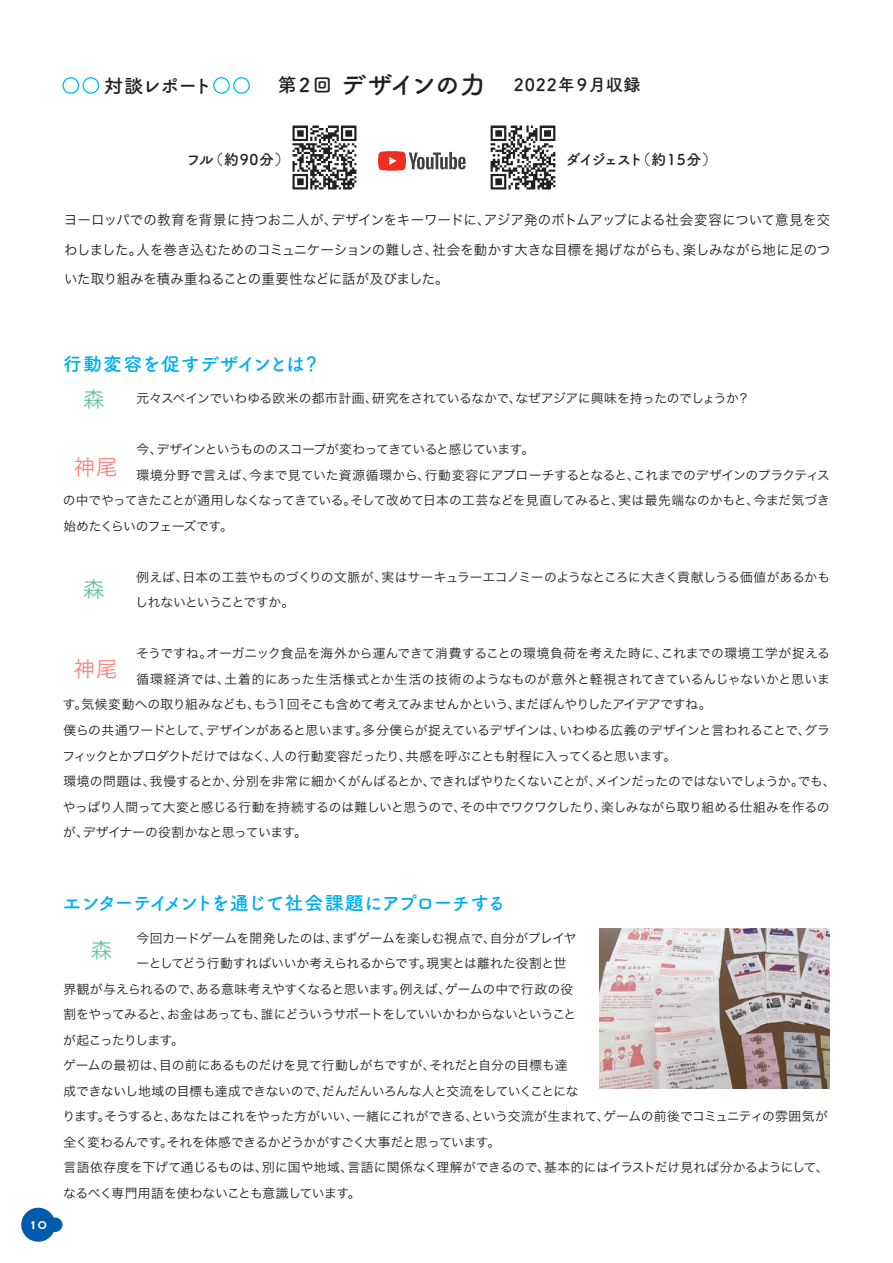
<style>
.page{position:relative;width:893px;height:1263px;background:#fff}
.page>*{position:absolute;margin:0;border:0;box-sizing:border-box;transform-origin:0 0}
.t1{font:21.3px "Hira Kaku Std N W3";color:#f38480}
.t2{font:21.3px "Hira Kaku Std N W3";color:#61c29c}
.t3{font:700 19.2px "Tsuku A Rd Gothic";letter-spacing:-.055em;color:#00aeef}
.t4{font:700 19.2px "Tsuku A Rd Gothic";letter-spacing:.005em;color:#00aeef}
.t5{font:700 19.2px "Tsuku A Rd Gothic";letter-spacing:-.08em;color:#231f20}
.t6{font:700 16.95px "Tsuku A Rd Gothic";letter-spacing:.05em;color:#231f20}
.t7{font:700 14.85px "Tsuku A Rd Gothic";letter-spacing:-.11em;color:#231f20}
.t8{font:700 14.85px "Tsuku A Rd Gothic";letter-spacing:-.025em;color:#231f20}
.t9{font:14.85px "Copperplate";color:#fff}
.t10{font:13.8px/29.7px "Hira Kaku Std N W3";letter-spacing:-.01em;color:#231f20;text-align:justify}
.t11{font:12.75px/25.5px "Hira Kaku Std N W3";letter-spacing:-.02em;color:#231f20}
.t12{font:12.75px "Hira Kaku Std N W3";letter-spacing:-.05em;color:#231f20}
.t13{font:12.75px "Hira Kaku Std N W3";color:#231f20}
.t14{font:12.75px "Hira Kaku Std N W3";letter-spacing:.015em;color:#231f20}
.t15{font:12.75px "Hira Kaku Std N W3";letter-spacing:.005em;color:#231f20}
.t16{font:12.75px "Hira Kaku Std N W3";letter-spacing:-.06em;color:#231f20}
.s1{font-size:19.2px}
.s2{font-size:25.5px}
</style>
<div class="page">
<svg style="left:378px;top:151px;width:88px;height:20px"></svg>
<img style="left:292px;top:125px;width:65px;height:65px">
<img style="left:490px;top:125px;width:66px;height:65px">
<div style="left:62px;top:77px;width:17px;height:17px;border:1px solid #00baf1;border-radius:50%"></div>
<div style="left:82px;top:77px;width:17px;height:17px;border:1px solid #00baf1;border-radius:50%"></div>
<div style="left:233px;top:77px;width:17px;height:17px;border:1px solid #00baf1;border-radius:50%"></div>
<div style="left:213px;top:77px;width:17px;height:17px;border:1px solid #00baf1;border-radius:50%"></div>
<div style="left:21px;top:1208px;width:34px;height:34px;background:#015aaa;border-radius:50%"></div>
<div style="left:48px;top:1217px;width:14px;height:15px;background:#015aaa;border-radius:50%"></div>
<img style="left:600px;top:928px;width:229px;height:160px">
<p class="t5" style="left:104px;top:71px;width:110px">対談レポート</p>
<p class="t6" style="left:278px;top:71px;width:364px"><span class="s1">第２回</span> <span class="s2">デザインの力　</span>2022年９月収録</p>
<p class="t8" style="left:186px;top:148px;width:105px">フル（約90分）</p>
<p class="t7" style="left:566px;top:148px;width:153px">ダイジェスト（約15分）</p>
<p class="t10" style="left:64px;top:205px;width:768px">ヨーロッパでの教育を背景に持つお二人が、デザインをキーワードに、アジア発のボトムアップによる社会変容について意見を交わしました。人を巻き込むためのコミュニケーションの難しさ、社会を動かす大きな目標を掲げながらも、楽しみながら地に足のついた取り組みを積み重ねることの重要性などに話が及びました。</p>
<p class="t4" style="left:63px;top:349px;width:259px">行動変容を促すデザインとは？</p>
<p class="t2" style="left:83px;top:382px;width:23px">森</p>
<p class="t11" style="left:136px;top:386px;width:615px">元々スペインでいわゆる欧米の都市計画、研究をされているなかで、なぜアジアに興味を持ったのでしょうか？</p>
<p class="t12" style="left:136px;top:440px;width:399px">今、デザインというもののスコープが変わってきていると感じています。</p>
<p class="t13" style="left:136px;top:465px;width:695px">環境分野で言えば、今まで見ていた資源循環から、行動変容にアプローチするとなると、これまでのデザインのプラクティス</p>
<p class="t11" style="left:63px;top:488px;width:768px">の中でやってきたことが通用しなくなってきている。そして改めて日本の工芸などを見直してみると、実は最先端なのかもと、今まだ気づき</p>
<p class="t11" style="left:63px;top:513px;width:171px">始めたくらいのフェーズです。</p>
<p class="t11" style="left:136px;top:564px;width:696px">例えば、日本の工芸やものづくりの文脈が、実はサーキュラーエコノミーのようなところに大きく貢献しうる価値があるかもしれないということですか。</p>
<p class="t14" style="left:136px;top:644px;width:695px">そうですね。オーガニック食品を海外から運んできて消費することの環境負荷を考えた時に、これまでの環境工学が捉える</p>
<p class="t15" style="left:136px;top:669px;width:695px">循環経済では、土着的にあった生活様式とか生活の技術のようなものが意外と軽視されてきているんじゃないかと思いま</p>
<p class="t11" style="left:63px;top:692px;width:650px">す。気候変動への取り組みなども、もう1回そこも含めて考えてみませんかという、まだぼんやりしたアイデアですね。</p>
<p class="t11" style="left:63px;top:717px;width:768px">僕らの共通ワードとして、デザインがあると思います。多分僕らが捉えているデザインは、いわゆる広義のデザインと言われることで、グラ</p>
<p class="t11" style="left:62px;top:743px;width:615px">フィックとかプロダクトだけではなく、人の行動変容だったり、共感を呼ぶことも射程に入ってくると思います。</p>
<p class="t11" style="left:63px;top:768px;width:774px">環境の問題は、我慢するとか、分別を非常に細かくがんばるとか、できればやりたくないことが、メインだったのではないでしょうか。でも、</p>
<p class="t11" style="left:63px;top:794px;width:768px">やっぱり人間って大変と感じる行動を持続するのは難しいと思うので、その中でワクワクしたり、楽しみながら取り組める仕組みを作るの</p>
<p class="t11" style="left:63px;top:819px;width:245px">が、デザイナーの役割かなと思っています。</p>
<p class="t1" style="left:74px;top:451px;width:45px">神尾</p>
<p class="t2" style="left:83px;top:573px;width:23px">森</p>
<p class="t1" style="left:74px;top:653px;width:45px">神尾</p>
<p class="t9" style="left:29px;top:1215px;width:20px">10</p>
<p class="t3" style="left:63px;top:888px;width:445px">エンターテイメントを通じて社会課題にアプローチする</p>
<p class="t11" style="left:136px;top:925px;width:442px">今回カードゲームを開発したのは、まずゲームを楽しむ視点で、自分がプレイヤ</p>
<p class="t11" style="left:136px;top:950px;width:432px">ーとしてどう行動すればいいか考えられるからです。現実とは離れた役割と世</p>
<p class="t11" style="left:63px;top:976px;width:511px">界観が与えられるので、ある意味考えやすくなると思います。例えば、ゲームの中で行政の役</p>
<p class="t12" style="left:63px;top:1005px;width:514px">割をやってみると、お金はあっても、誰にどういうサポートをしていいかわからないということ</p>
<p class="t16" style="left:63px;top:1030px;width:122px">が起こったりします。</p>
<p class="t11" style="left:63px;top:1052px;width:506px">ゲームの最初は、目の前にあるものだけを見て行動しがちですが、それだと自分の目標も達</p>
<p class="t11" style="left:63px;top:1078px;width:517px">成できないし地域の目標も達成できないので、だんだんいろんな人と交流をしていくことにな</p>
<p class="t11" style="left:62px;top:1103px;width:767px">ります。そうすると、あなたはこれをやった方がいい、一緒にこれができる、という交流が生まれて、ゲームの前後でコミュニティの雰囲気が</p>
<p class="t11" style="left:63px;top:1129px;width:438px">全く変わるんです。それを体感できるかどうかがすごく大事だと思っています。</p>
<p class="t11" style="left:63px;top:1154px;width:767px">言語依存度を下げて通じるものは、別に国や地域、言語に関係なく理解ができるので、基本的にはイラストだけ見れば分かるようにして、</p>
<p class="t11" style="left:63px;top:1180px;width:299px">なるべく専門用語を使わないことも意識しています。</p>
<p class="t2" style="left:91px;top:934px;width:23px">森</p>
</div>
